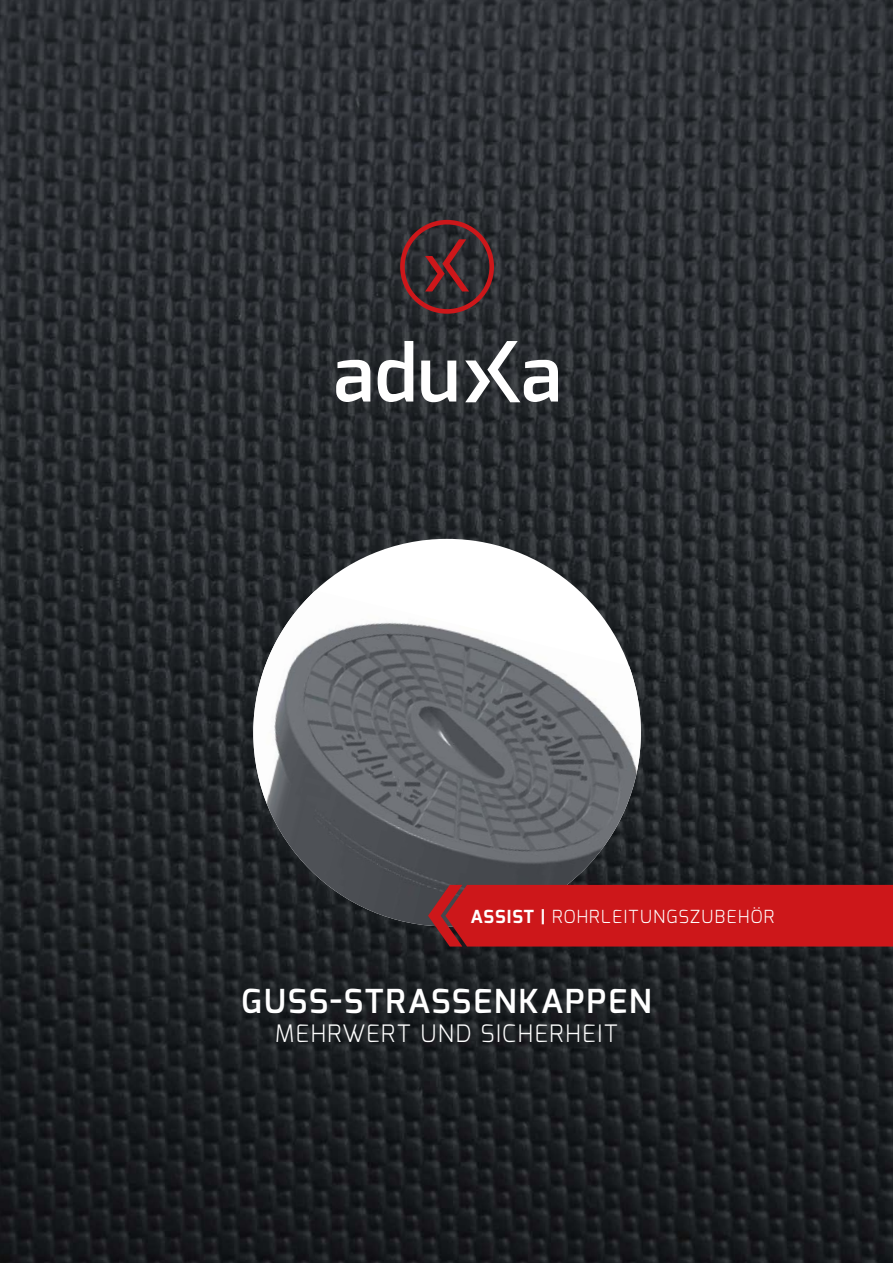
<style>
.page{position:relative;width:893px;height:1263px;background:#fff}
.page>*{position:absolute;margin:0;border:0;box-sizing:border-box;transform-origin:0 0}
.t1{font:600 33px "Exo";letter-spacing:.06em;color:#fff}
.t2{font:300 24px "Exo";letter-spacing:.06em;color:#fff}
.t3{font:300 18px "Exo";letter-spacing:.06em;color:#fff}
.s1{font-weight:700}
</style>
<div class="page">
<img style="left:0;top:0;width:893px;height:1263px">
<div style="left:253px;top:539px;width:388px;height:387px;background:#fff;border-radius:50%"></div>
<img style="left:253px;top:591px;width:388px;height:335px">
<div style="left:400px;top:220px;width:94px;height:94px;border:5px solid #cd171a;border-radius:50%"></div>
<svg style="left:425px;top:239px;width:44px;height:52px;background:#58292d"></svg>
<svg style="left:336px;top:341px;width:222px;height:61px"></svg>
<div style="left:428px;top:885px;width:465px;height:61px;background:#cd171a"></div>
<p class="t3" style="left:471px;top:904px;width:305px"><span class="s1">ASSIST |</span> ROHRLEITUNGSZUBEHÖR</p>
<h1 class="t1" style="left:241px;top:980px;width:411px">GUSS-STRASSENKAPPEN</h1>
<h2 class="t2" style="left:275px;top:1018px;width:344px">MEHRWERT UND SICHERHEIT</h2>
</div>
